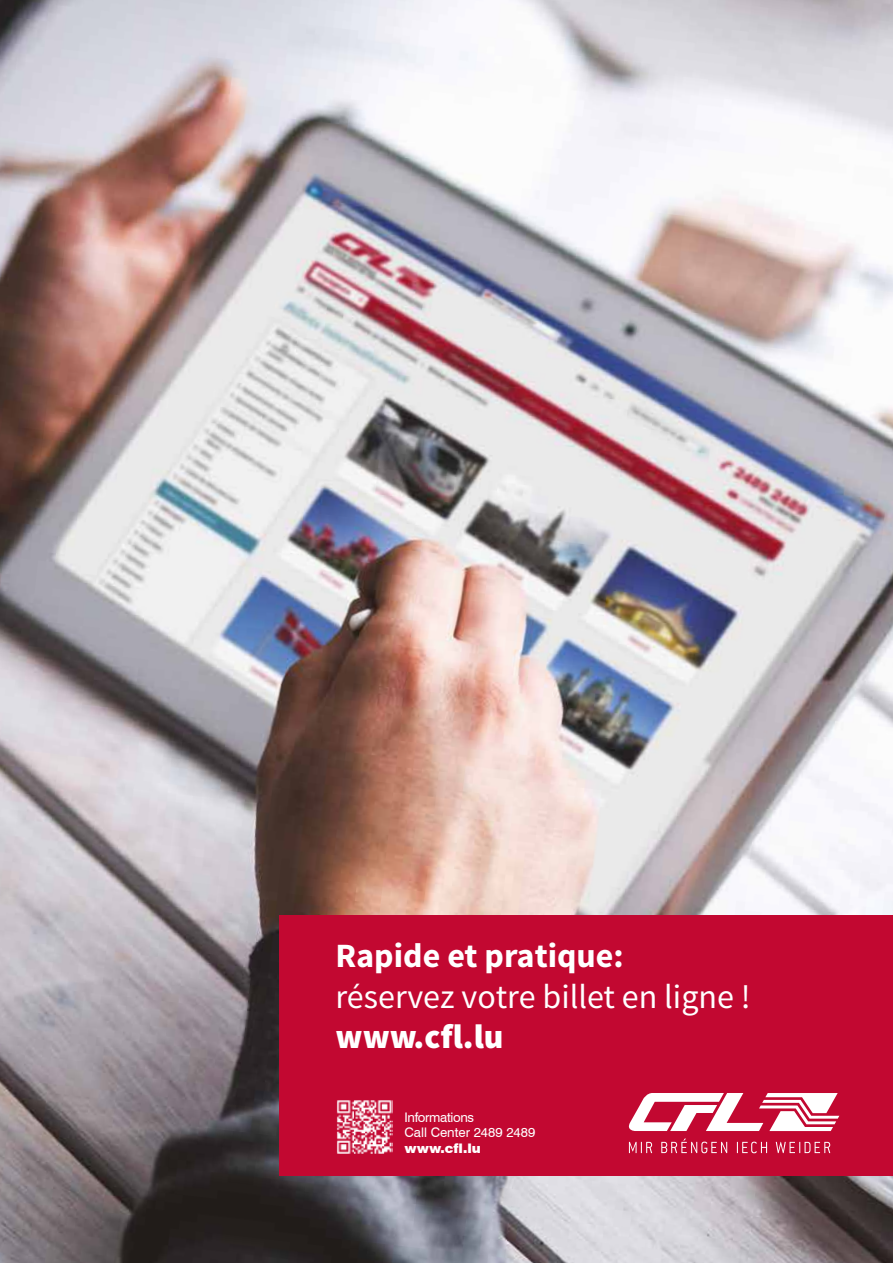
<style>
.page{position:relative;width:893px;height:1263px;background:#fff}
.page>*{position:absolute;margin:0;border:0;box-sizing:border-box;transform-origin:0 0}
.t1{font:34.05px "Source Sans Pro";color:#fff}
.t2{font:700 34.05px "Source Sans Pro";color:#fff}
.t3{font:900 34.05px "Source Sans Pro";color:#fff}
.t4{font:13.2px/15.9px "Swiss 721 BT";color:#fff}
.t5{font:900 13.2px "Swiss 721 BT";color:#fff}
</style>
<div class="page">
<img style="left:0;top:0;width:893px;height:1263px">
<div style="left:280px;top:915px;width:613px;height:261px;background:#c20831"></div>
<img style="left:336px;top:1100px;width:56px;height:54px">
<svg style="left:628px;top:1093px;width:211px;height:38px"></svg>
<svg style="left:629px;top:1138px;width:201px;height:15px"></svg>
<h1 class="t2" style="left:335px;top:933px;width:290px">Rapide et pratique:</h1>
<h1 class="t1" style="left:335px;top:975px;width:417px">réservez votre billet en ligne !</h1>
<h1 class="t3" style="left:335px;top:1015px;width:170px">www.cfl.lu</h1>
<p class="t4" style="left:404px;top:1109px;width:132px">Informations<br>Call Center 2489 2489</p>
<p class="t5" style="left:404px;top:1140px;width:78px">www.cfl.lu</p>
</div>
